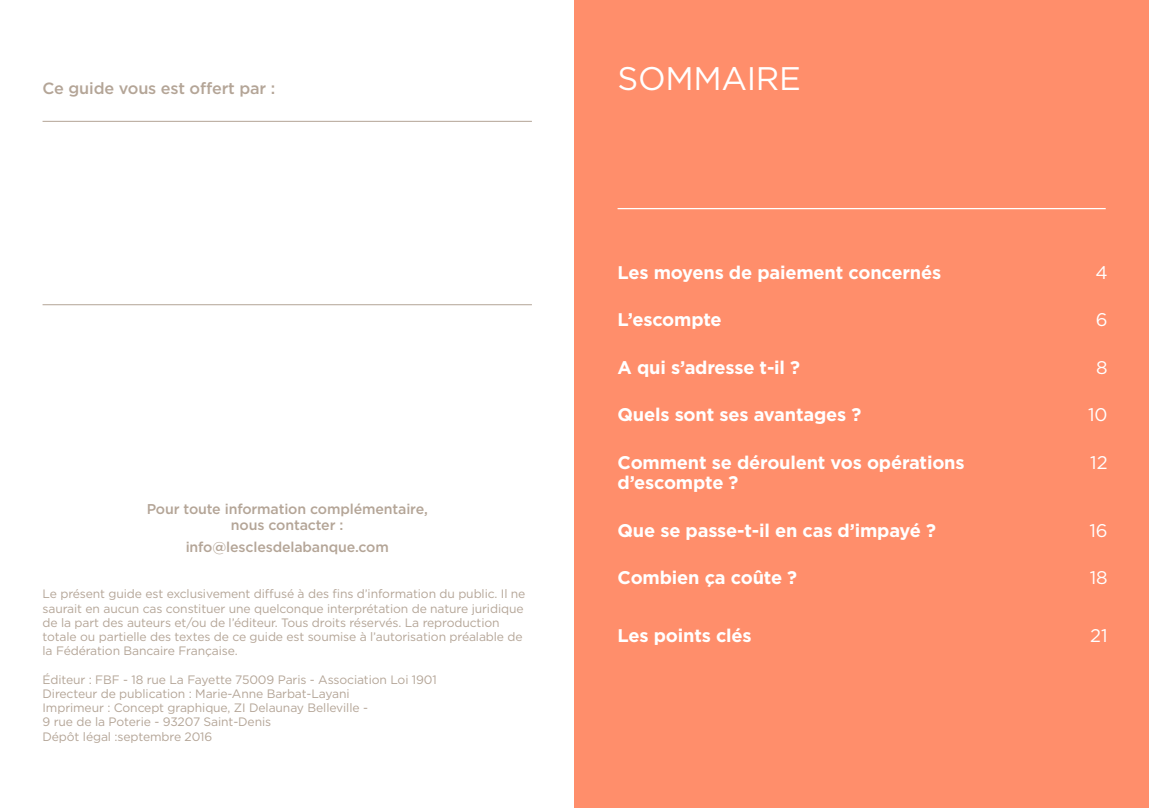
<style>
.page{position:relative;width:1149px;height:808px;background:#fff}
.page>*{position:absolute;margin:0;border:0;box-sizing:border-box;transform-origin:0 0}
.H2_-_sommaire___intr{font:32.7px "Gotham";letter-spacing:-.01em;color:#fff}
.H2_-_titres_sommaire{font:700 18.3px/20.2px "Gotham";letter-spacing:-.01em;color:#fff}
.Numéro_sommaire{font:18.3px "Gotham";color:#fff}
.Offert{font:500 16.2px "Gotham";letter-spacing:-.01em;color:#b4a597}
.Contact{font:500 14.25px/16.2px "Gotham";letter-spacing:-.01em;color:#b4a597;text-align:center}
.Mentions_legales{font:12.15px/14.2px "Gotham";letter-spacing:-.01em;color:#b4a597}
</style>
<div class="page">
<div style="left:574px;top:0;width:574px;height:808px;background:#ff8e6b"></div>
<hr style="left:43px;top:121px;width:488px;height:1px;background:#b4a597">
<hr style="left:43px;top:304px;width:488px;height:1px;background:#b4a597">
<hr style="left:617px;top:208px;width:488px;height:1px;background:#fff">
<p class="Offert" style="left:43px;top:77px;width:234px">Ce guide vous est offert par :</p>
<p class="Contact" style="left:147px;top:500px;width:282px">Pour toute information complémentaire, nous contacter :</p>
<p class="Contact" style="left:186px;top:538px;width:204px">info@lesclesdelabanque.com</p>
<p class="Mentions_legales" style="left:43px;top:587px;width:484px">Le présent guide est exclusivement diffusé à des fins d’information du public. Il ne saurait en aucun cas constituer une quelconque interprétation de nature juridique de la part des auteurs et/ou de l’éditeur. Tous droits réservés. La reproduction totale ou partielle des textes de ce guide est soumise à l’autorisation préalable de la Fédération Bancaire Française.</p>
<p class="Mentions_legales" style="left:43px;top:672px;width:395px">Éditeur : FBF - 18 rue La Fayette 75009 Paris - Association Loi 1901</p>
<p class="Mentions_legales" style="left:43px;top:686px;width:308px">Directeur de publication : Marie-Anne Barbat-Layani</p>
<p class="Mentions_legales" style="left:43px;top:700px;width:327px">Imprimeur : Concept graphique, ZI Delaunay Belleville -<br>9 rue de la Poterie - 93207 Saint-Denis</p>
<p class="Mentions_legales" style="left:43px;top:729px;width:171px">Dépôt légal :septembre 2016</p>
<h2 class="H2_-_sommaire___intr" style="left:617px;top:58px;width:185px">SOMMAIRE</h2>
<h2 class="H2_-_titres_sommaire" style="left:617px;top:262px;width:325px">Les moyens de paiement concernés</h2>
<p class="Numéro_sommaire" style="left:1095px;top:260px;width:14px">4</p>
<h2 class="H2_-_titres_sommaire" style="left:617px;top:309px;width:106px">L’escompte</h2>
<p class="Numéro_sommaire" style="left:1095px;top:308px;width:13px">6</p>
<h2 class="H2_-_titres_sommaire" style="left:617px;top:357px;width:184px">A qui s’adresse t-il ?</h2>
<p class="Numéro_sommaire" style="left:1095px;top:355px;width:13px">8</p>
<h2 class="H2_-_titres_sommaire" style="left:617px;top:404px;width:245px">Quels sont ses avantages ?</h2>
<p class="Numéro_sommaire" style="left:1087px;top:403px;width:21px">10</p>
<h2 class="H2_-_titres_sommaire" style="left:617px;top:452px;width:348px">Comment se déroulent vos opérations d’escompte ?</h2>
<p class="Numéro_sommaire" style="left:1089px;top:450px;width:19px">12</p>
<h2 class="H2_-_titres_sommaire" style="left:617px;top:520px;width:320px">Que se passe-t-il en cas d’impayé ?</h2>
<p class="Numéro_sommaire" style="left:1088px;top:518px;width:20px">16</p>
<h2 class="H2_-_titres_sommaire" style="left:617px;top:567px;width:181px">Combien ça coûte ?</h2>
<p class="Numéro_sommaire" style="left:1089px;top:566px;width:20px">18</p>
<h2 class="H2_-_titres_sommaire" style="left:617px;top:625px;width:136px">Les points clés</h2>
<p class="Numéro_sommaire" style="left:1089px;top:624px;width:19px">21</p>
</div>
